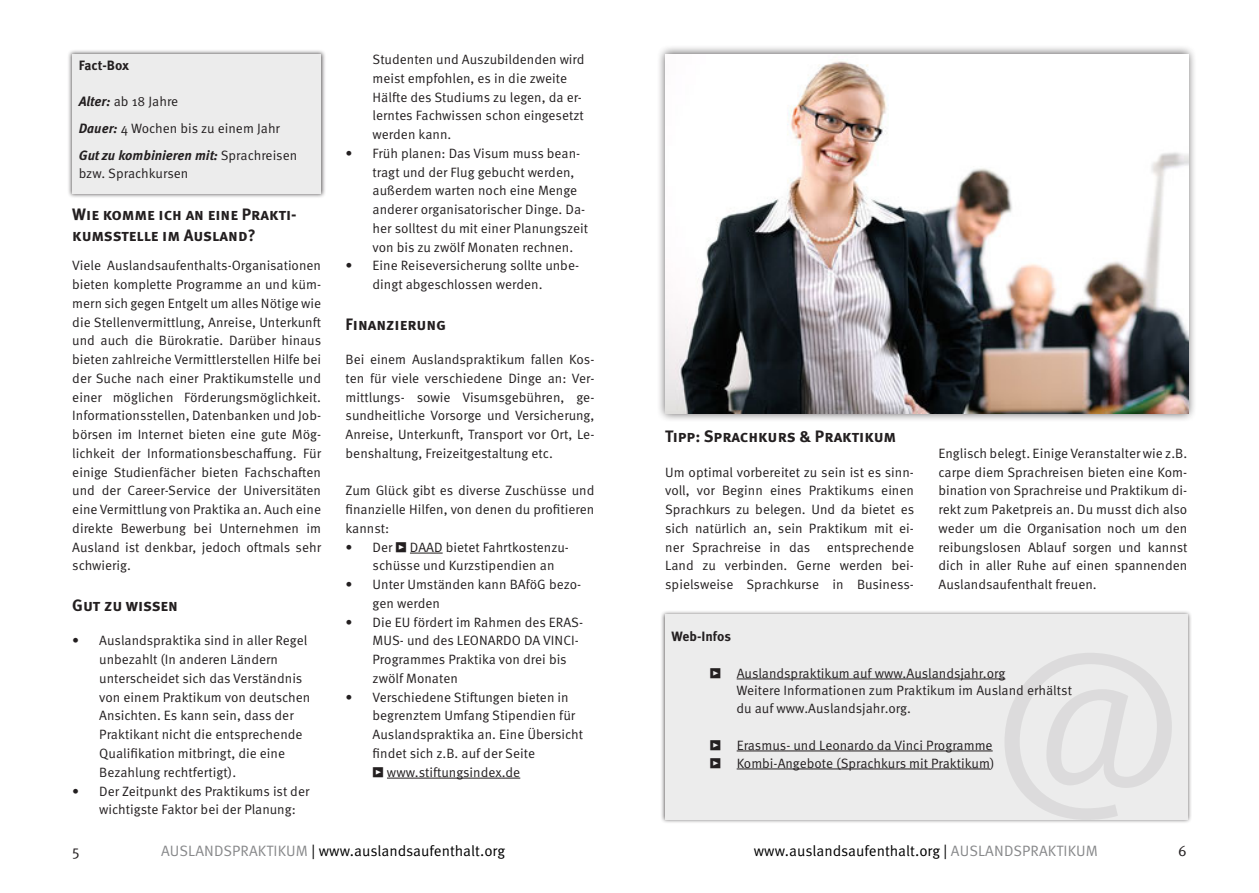
<style>
.page{position:relative;width:1259px;height:893px;background:#fff}
.page>*{position:absolute;margin:0;border:0;box-sizing:border-box;transform-origin:0 0}
.Überschrift{font:700 16.5px/21px "Meta Pro";color:#231f20}
.t1{font:15px "Meta Pro";color:#000}
.t2{font:15px "Meta Pro";color:#231f20}
.Fließtext{font:13.5px/18.8px "Meta Pro";color:#231f20}
.t3{font:700 13.5px "Meta Pro";color:#231f20}
.s1{font-weight:700;font-style:italic}
.s2{color:#87888a}
</style>
<div class="page">
<div style="left:68px;top:49px;width:264px;height:155px;background:#231f20;opacity:.75"></div>
<div style="left:72px;top:54px;width:249px;height:139px;background:#ececec"></div>
<hr style="left:410px;top:553px;width:33px;height:1px;background:#231f20">
<hr style="left:387px;top:778px;width:133px;height:1px;background:#231f20">
<div style="left:660px;top:610px;width:538px;height:221px;background:#231f20;opacity:.75"></div>
<div style="left:665px;top:614px;width:522px;height:205px;background:#ececec"></div>
<hr style="left:736px;top:679px;width:269px;height:1px;background:#231f20">
<hr style="left:736px;top:751px;width:256px;height:1px;background:#231f20">
<hr style="left:736px;top:769px;width:254px;height:1px;background:#231f20">
<div style="left:655px;top:44px;width:548px;height:385px;background:#231f20;opacity:.75"></div>
<img style="left:665px;top:54px;width:523px;height:359px">
<p class="t3" style="left:79px;top:56px;width:52px">Fact-Box</p>
<p class="Fließtext" style="left:79px;top:92px;width:101px"><span class="s1">Alter:</span> ab 18 Jahre</p>
<p class="Fließtext" style="left:79px;top:119px;width:203px"><span class="s1">Dauer:</span> 4 Wochen bis zu einem Jahr</p>
<p class="Fließtext" style="left:79px;top:146px;width:220px;line-height:18px"><span class="s1">Gut zu kombinieren mit:</span> Sprachreisen bzw. Sprachkursen</p>
<p class="Überschrift" style="left:72px;top:204px;width:226px">Wie komme ich an eine Prakti&shy;kumsstelle im Ausland?</p>
<p class="Fließtext" style="left:72px;top:257px;width:250px;text-align:justify">Viele Auslandsaufenthalts-Organisationen bieten komplette Programme an und küm&shy;mern sich gegen Entgelt um alles N ötige wie die Stellenvermittlung, Anreise, U nterkunft und auch die Bürokratie. Darüber hinaus bieten zahlreiche Vermittlerstellen Hilfe bei der Suche nach einer Praktikumstelle und einer möglichen Förderungsmöglichkeit.<br>I nformationsstellen, Datenbanken und Job&shy;börsen im I nternet bieten eine gute Mög&shy;lichkeit der I nformationsbeschaffung. Für einige Studienfächer bieten Fachschaften und der Career-Service der U niversitäten eine Vermittlung von Praktika an. Auch eine direkte Bewerbung bei U nternehmen im Ausland ist denkbar, jedoch oftmals sehr schwierig.</p>
<p class="Überschrift" style="left:72px;top:596px;width:107px">Gut zu wissen</p>
<p class="Fließtext" style="left:99px;top:632px;width:212px;text-indent:-27px">• Auslandspraktika sind in aller Regel unbezahlt (I n anderen Ländern unterscheidet sich das Verständnis von einem Praktikum von deutschen Ansichten. Es kann sein, dass der Praktikant nicht die entsprechende Qualifikation mitbringt, die eine Bezahlung rechtfertigt).</p>
<p class="Fließtext" style="left:99px;top:782px;width:212px;text-indent:-27px">• Der Zeitpunkt des Praktikums ist der wichtigste Faktor bei der Planung:</p>
<p class="Fließtext" style="left:372px;top:51px;width:213px">Studenten und Auszubildenden wird meist empfohlen, es in die zweite<br>Hälfte des Studiums zu legen, da er&shy;lerntes Fachwissen schon eingesetzt werden kann.</p>
<p class="Fließtext" style="left:372px;top:144px;width:217px;text-indent:-27px">• Früh planen: Das Visum muss bean&shy;tragt und der Flug gebucht werden, außerdem warten noch eine Menge anderer organisatorischer Dinge. Da&shy;her solltest du mit einer Planungszeit von bis zu zwölf Monaten rechnen.</p>
<p class="Fließtext" style="left:372px;top:257px;width:208px;text-indent:-27px">• Eine Reiseversicherung sollte unbe&shy;dingt abgeschlossen werden.</p>
<p class="Überschrift" style="left:345px;top:314px;width:102px">Finanzierung</p>
<p class="Fließtext" style="left:345px;top:351px;width:250px;text-align:justify">Bei einem Auslandspraktikum fallen Kos&shy;ten für viele verschiedene Dinge an: Ver&shy;mittlungs- sowie Visumsgebühren, ge&shy;sundheitliche Vorsorge und Versicherung, Anreise, U nterkunft, Transport vor Ort, Le&shy;benshaltung, Freizeitgestaltung etc.</p>
<p class="Fließtext" style="left:345px;top:482px;width:250px;text-align:justify">Zum Glück gibt es diverse Zuschüsse und finanzielle Hilfen, von denen du profitieren kannst:</p>
<p class="Fließtext" style="left:372px;top:538px;width:198px;text-indent:-27px">• Der • DAAD bietet Fahrtkostenzu&shy;schüsse und Kurzstipendien an</p>
<p class="Fließtext" style="left:372px;top:576px;width:210px;text-indent:-27px">• U nter U mständen kann BAföG bezo&shy;gen werden</p>
<p class="Fließtext" style="left:372px;top:613px;width:212px;text-indent:-27px">• Die EU fördert im Rahmen des ERAS-<br>MUS</p>
<p class="Fließtext" style="left:372px;top:632px;width:208px;text-indent:27px">- und des LEONARDO DA VIN CI-<br>Programmes Praktika von drei bis zwölf Monaten</p>
<p class="Fließtext" style="left:372px;top:688px;width:212px;text-indent:-27px">• Verschiedene Stiftungen bieten in begrenztem U mfang Stipendien für Auslandspraktika an. Eine Übersicht findet sich z.B. auf der Seite</p>
<p class="Fließtext" style="left:372px;top:763px;width:149px">• www.stiftungsindex.de</p>
<p class="Überschrift" style="left:665px;top:426px;width:232px">Tipp: Sprachkurs &amp; Praktikum</p>
<p class="Fließtext" style="left:938px;top:444px;width:250px;text-align:justify">Englisch belegt. Einige Veranstalter wie z.B. carpe diem Sprachreisen bieten eine Kom&shy;bination von Sprachreise und Praktikum di&shy;rekt zum Paketpreis an. D u musst dich also weder um die Organisation noch um den reibungslosen Ablauf sorgen und kannst dich in aller Ruhe auf einen spannenden Auslandsaufenthalt freuen.</p>
<p class="Fließtext" style="left:665px;top:463px;width:250px;text-align:justify">U m optimal vorbereitet zu sein ist es sinn&shy;voll, vor Beginn eines Praktikums einen Sprachkurs zu belegen. U nd da bietet es sich natürlich an, sein Praktikum mit ei&shy;ner Sprachreise in das entsprechende Land zu verbinden. Gerne werden bei&shy;spielsweise Sprachkurse in Business-</p>
<p class="t3" style="left:671px;top:628px;width:61px">Web-Infos</p>
<p class="Fließtext" style="left:710px;top:664px;width:297px">• Auslandspraktikum auf www.Auslandsjahr.org</p>
<p class="Fließtext" style="left:736px;top:681px;width:337px;line-height:18px">Weitere I nformationen zum Praktikum im Ausland erhältst du auf www.Auslandsjahr.org.</p>
<p class="Fließtext" style="left:710px;top:736px;width:284px">• Erasmus- und Leonardo da Vinci Programme</p>
<p class="Fließtext" style="left:710px;top:754px;width:286px">• Kombi-Angebote (Sprachkurs mit Praktikum)</p>
<p class="t2" style="left:72px;top:841px;width:9px">5</p>
<p class="t1" style="left:161px;top:841px;width:346px"><span class="s2">Auslandspraktikum</span> | www.auslandsaufenthalt.org</p>
<p class="t1" style="left:754px;top:841px;width:346px">www.auslandsaufenthalt.org | <span class="s2">Auslandspraktikum</span></p>
<p class="t2" style="left:1178px;top:841px;width:10px">6</p>
</div>
